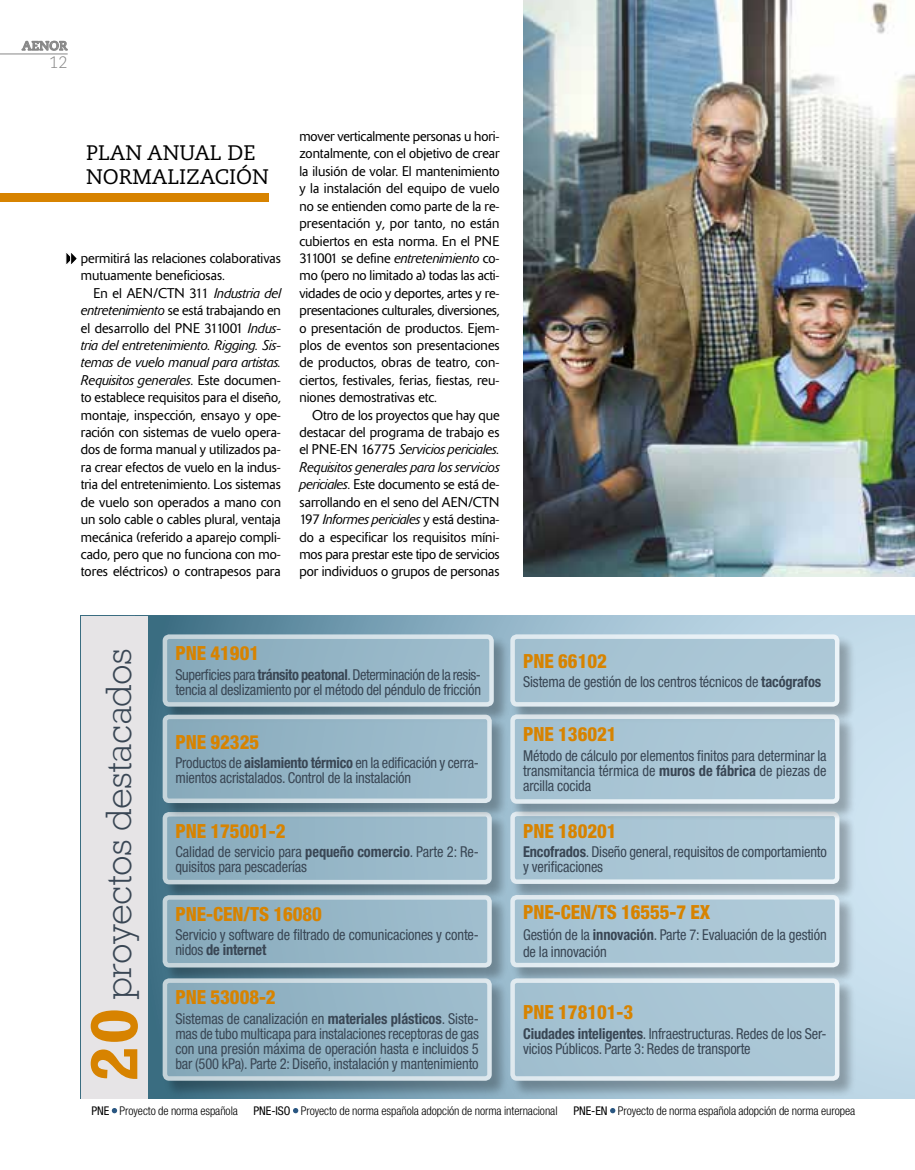
<style>
.page{position:relative;width:915px;height:1170px;background:#fff}
.page>*{position:absolute;margin:0;border:0;box-sizing:border-box;transform-origin:0 0}
.t1{font:300 37.2px "Rockwell Std";letter-spacing:-.015em;color:#394654}
.t2{font:21px/24px "Caecilia LT Std";color:#000}
.t3{font:800 condensed 19.5px "Helvetica Neue LT Std";color:#d78300;scale:.96 1}
.t4{font:300 16.5px "Caecilia LT Std";color:#878787}
.t5{font:condensed 15px/15px "Helvetica Neue LT Std";letter-spacing:-.01em;color:#394654;scale:.96 1}
.t6{font:300 13.95px/17.4px "Delta";color:#000;text-align:justify}
.t7{font:700 12.75px "Caecilia LT Std";color:#878787}
.t8{font:300 condensed 12px "Helvetica Neue LT Std";letter-spacing:-.005em;color:#000}
.s1{font-style:italic}
.s2{font-weight:700;font-size:67.5px;color:#d78300}
.s3{font-weight:700}
.s4{font-weight:400}
</style>
<div class="page">
<svg style="left:22px;top:41px;width:46px;height:10px"></svg>
<hr style="left:0;top:54px;width:68px;height:1px;background:#878787">
<svg style="left:112px;top:1108px;width:5px;height:5px"></svg>
<svg style="left:293px;top:1108px;width:5px;height:5px"></svg>
<svg style="left:610px;top:1108px;width:5px;height:5px"></svg>
<svg style="left:147px;top:615px;width:767px;height:483px;background:#a4c2d2"></svg>
<div style="left:81px;top:615px;width:66px;height:483px;background:#e6e4e6"></div>
<div style="left:163px;top:634px;width:347px;height:89px;background:#000;opacity:.4"></div>
<div style="left:165px;top:636px;width:326px;height:68px;background:#93b4c5;border-radius:4px"></div>
<div style="left:163px;top:634px;width:330px;height:72px;border:4px solid #fff;border-radius:4px"></div>
<div style="left:163px;top:812px;width:345px;height:88px;background:#000;opacity:.4"></div>
<div style="left:165px;top:814px;width:324px;height:68px;background:#95b5c6;border-radius:4px"></div>
<div style="left:163px;top:812px;width:328px;height:72px;border:4px solid #fff;border-radius:4px"></div>
<div style="left:163px;top:895px;width:345px;height:88px;background:#000;opacity:.4"></div>
<div style="left:165px;top:897px;width:324px;height:68px;background:#94b5c6;border-radius:4px"></div>
<div style="left:163px;top:895px;width:328px;height:72px;border:4px solid #fff;border-radius:4px"></div>
<div style="left:163px;top:978px;width:345px;height:119px;background:#000;opacity:.4"></div>
<div style="left:165px;top:980px;width:324px;height:98px;background:#93b4c4;border-radius:4px"></div>
<div style="left:163px;top:978px;width:328px;height:102px;border:4px solid #fff;border-radius:4px"></div>
<div style="left:510px;top:634px;width:345px;height:89px;background:#000;opacity:.4"></div>
<div style="left:512px;top:636px;width:324px;height:68px;background:#a4c1d0;border-radius:4px"></div>
<div style="left:510px;top:634px;width:329px;height:72px;border:4px solid #fff;border-radius:4px"></div>
<div style="left:510px;top:811px;width:345px;height:89px;background:#000;opacity:.4"></div>
<div style="left:512px;top:813px;width:324px;height:68px;background:#abc7d6;border-radius:4px"></div>
<div style="left:510px;top:811px;width:329px;height:72px;border:4px solid #fff;border-radius:4px"></div>
<div style="left:510px;top:895px;width:345px;height:88px;background:#000;opacity:.4"></div>
<div style="left:512px;top:897px;width:324px;height:68px;background:#a4c1d0;border-radius:4px"></div>
<div style="left:510px;top:894px;width:329px;height:73px;border:4px solid #fff;border-radius:4px"></div>
<div style="left:510px;top:978px;width:345px;height:119px;background:#000;opacity:.4"></div>
<div style="left:512px;top:980px;width:324px;height:98px;background:#a4c1d0;border-radius:4px"></div>
<div style="left:510px;top:978px;width:329px;height:102px;border:4px solid #fff;border-radius:4px"></div>
<div style="left:163px;top:714px;width:345px;height:105px;background:#000;opacity:.4"></div>
<div style="left:165px;top:716px;width:324px;height:84px;background:#94b5c6;border-radius:4px"></div>
<div style="left:163px;top:714px;width:328px;height:89px;border:4px solid #fff;border-radius:4px"></div>
<div style="left:510px;top:714px;width:345px;height:106px;background:#000;opacity:.4"></div>
<div style="left:512px;top:716px;width:324px;height:85px;background:#a4c1d0;border-radius:4px"></div>
<div style="left:510px;top:714px;width:329px;height:89px;border:4px solid #fff;border-radius:4px"></div>
<div style="left:0;top:193px;width:268px;height:9px;background:#d78300"></div>
<img style="left:523px;top:0;width:391px;height:576px">
<svg style="left:66px;top:253px;width:11px;height:12px"></svg>
<p class="t7" style="left:22px;top:38px;width:47px">AENOR</p>
<p class="t4" style="left:49px;top:53px;width:20px">12</p>
<h2 class="t2" style="left:86px;top:141px;width:184px">PLAN ANUAL DE<br>NORMALIZACIÓN</h2>
<p class="t6" style="left:81px;top:249px;width:201px">permitirá las relaciones colaborativas mutuamente beneficiosas.</p>
<p class="t6" style="left:81px;top:284px;width:201px;text-indent:13px">En el AEN/CTN 311 <span class="s1">Industria del entretenimiento</span> se está trabajando en el desarrollo del PNE 311001 <span class="s1">Indus&shy;tria del entretenimiento. Rigging. Sis&shy;temas de vuelo manual para artistas.<br>Requisitos generales</span>. Este documen&shy;to establece requisitos para el diseño, montaje, inspección, ensayo y ope&shy;ración con sistemas de vuelo opera&shy;dos de forma manual y utilizados pa&shy;ra crear efectos de vuelo en la indus&shy;tria del entretenimiento. Los sistemas de vuelo son operados a mano con un solo cable o cables plural, ventaja mecánica (referido a aparejo compli&shy;cado, pero que no funciona con mo&shy;tores eléctricos) o contrapesos para</p>
<p class="t6" style="left:299px;top:128px;width:202px">mover verticalmente personas u hori&shy;zontalmente, con el objetivo de crear la ilusión de volar. El mantenimiento y la instalación del equipo de vuelo no se entienden como parte de la re&shy;presentación y, por tanto, no están cubiertos en esta norma. En el PNE 311001 se define <span class="s1">entretenimiento</span> co&shy;mo (pero no limitado a) todas las acti&shy;vidades de ocio y deportes, artes y re&shy;presentaciones culturales, diversiones, o presentación de productos. Ejem&shy;plos de eventos son presentaciones de productos, obras de teatro, con&shy;ciertos, festivales, ferias, fiestas, reu&shy;niones demostrativas etc.</p>
<p class="t6" style="left:299px;top:406px;width:201px;text-indent:13px">Otro de los proyectos que hay que destacar del programa de trabajo es el PNE-EN 16775 <span class="s1">Servicios periciales.<br>Requisitos generales para los servicios periciales</span>. Este documento se está de&shy;sarrollando en el seno del AEN/CTN 197 <span class="s1">Informes periciales</span> y está destina&shy;do a especificar los requisitos míni&shy;mos para prestar este tipo de servicios por individuos o grupos de personas</p>
<h1 class="t1" style="left:97px;top:1081px;width:435px;rotate:-90deg"><span class="s2">20</span> proyectos destacados</h1>
<h3 class="t3" style="left:175px;top:641px;width:89px">PNE 41901</h3>
<p class="t5" style="left:175px;top:666px;width:320px">Superficies para <span class="s3">tránsito peatonal</span>. Determinación de la resis&shy;tencia al deslizamiento por el método del péndulo de fricción</p>
<h3 class="t3" style="left:175px;top:729px;width:89px">PNE 92325</h3>
<p class="t5" style="left:175px;top:755px;width:317px">Productos de <span class="s3">aislamiento térmico</span> en la edificación y cerra&shy;mientos acristalados. Control de la instalación</p>
<h3 class="t3" style="left:175px;top:819px;width:116px">PNE 175001-2</h3>
<p class="t5" style="left:175px;top:844px;width:317px">Calidad de servicio para <span class="s3">pequeño comercio</span>. Parte 2: Re&shy;quisitos para pescaderías</p>
<h3 class="t3" style="left:175px;top:902px;width:154px">PNE-CEN/TS 16080</h3>
<p class="t5" style="left:175px;top:927px;width:317px">Servicio y software de filtrado de comunicaciones y conte&shy;nidos <span class="s3">de internet</span></p>
<h3 class="t3" style="left:175px;top:985px;width:106px">PNE 53008-2</h3>
<p class="t5" style="left:175px;top:1010px;width:317px;text-align:justify">Sistemas de canalización en <span class="s3">materiales plásticos</span>. Siste&shy;mas de tubo multicapa para instalaciones receptoras de gas con una presión máxima de operación hasta e incluidos 5 bar (500 kPa). Parte 2: Diseño, instalación y mantenimiento</p>
<h3 class="t3" style="left:523px;top:648px;width:89px">PNE 66102</h3>
<p class="t5" style="left:523px;top:674px;width:312px">Sistema de gestión de los centros técnicos de <span class="s3">tacógrafos</span></p>
<h3 class="t3" style="left:523px;top:722px;width:99px">PNE 136021</h3>
<p class="t5" style="left:523px;top:747px;width:317px;text-align:justify">Método de cálculo por elementos finitos para determinar la transmitancia térmica de <span class="s3">muros de fábrica</span> de piezas de arcilla cocida</p>
<h3 class="t3" style="left:523px;top:818px;width:99px">PNE 180201</h3>
<p class="t5" style="left:523px;top:843px;width:318px"><span class="s3">Encofrados</span>. Diseño general, requisitos de comportamiento y verificaciones</p>
<h3 class="t3" style="left:523px;top:900px;width:196px">PNE-CEN/TS 16555-7 EX</h3>
<p class="t5" style="left:523px;top:926px;width:317px;line-height:16.5px">Gestión de la <span class="s3">innovación</span>. Parte 7: Evaluación de la gestión de la innovación</p>
<h3 class="t3" style="left:523px;top:1000px;width:116px">PNE 178101-3</h3>
<p class="t5" style="left:523px;top:1025px;width:317px"><span class="s3">Ciudades inteligentes</span>. Infraestructuras. Redes de los Ser&shy;vicios Públicos. Parte 3: Redes de transporte</p>
<p class="t8" style="left:91px;top:1103px;width:148px"><span class="s4">PNE</span> Proyecto de norma española</p>
<p class="t8" style="left:253px;top:1103px;width:305px"><span class="s4">PNE-ISO</span> Proyecto de norma española adopción de norma internacional</p>
<p class="t8" style="left:573px;top:1103px;width:283px"><span class="s4">PNE-EN</span> Proyecto de norma española adopción de norma europea</p>
</div>
